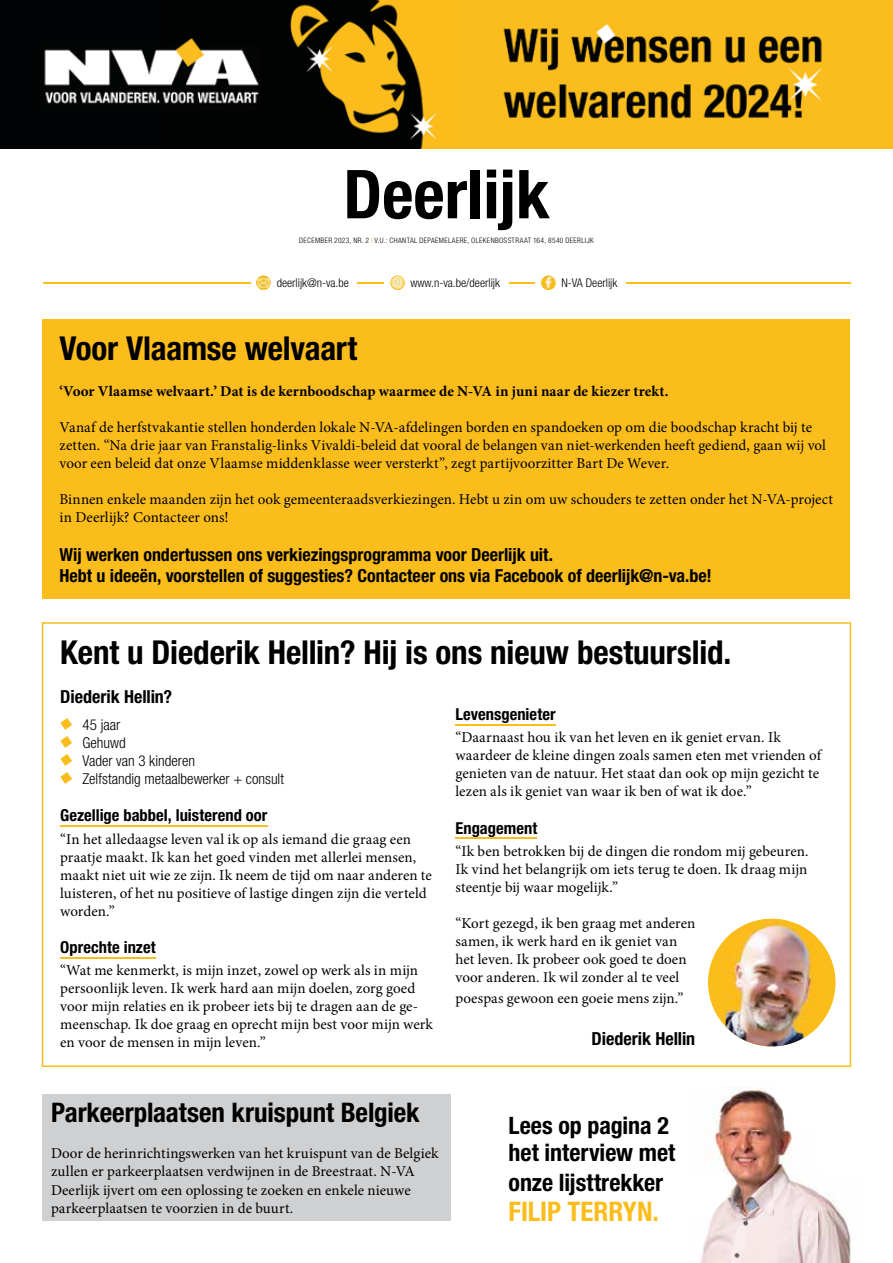
<style>
.page{position:relative;width:893px;height:1263px;background:#fff}
.page>*{position:absolute;margin:0;border:0;box-sizing:border-box;transform-origin:0 0}
.t1{font:700 condensed 67.5px "Helvetica Neue LT Std";color:#000}
.t2{font:700 condensed 33px "Helvetica Neue LT Std";letter-spacing:-.005em;color:#000}
.t3{font:700 condensed 27px "Helvetica Neue LT Std";letter-spacing:-.005em;color:#000}
.t4{font:700 condensed 27px "Helvetica Neue LT Std";letter-spacing:-.005em;color:#fbbd1b}
.t5{font:700 condensed 24px/27px "Helvetica Neue LT Std";color:#000}
.t6{font:700 condensed 18px/21px "Helvetica Neue LT Std";color:#000}
.t7{font:700 condensed 16.5px "Helvetica Neue LT Std";color:#000}
.t8{font:15px/18px "Minion Pro";color:#000}
.t9{font:700 15px "Minion Pro";letter-spacing:.005em;color:#000}
.t10{font:300 condensed 15px/18px "Helvetica Neue LT Std";color:#000}
.t11{font:300 condensed 12px "Helvetica Neue LT Std";color:#000}
.t12{font:300 condensed 7.5px "Helvetica Neue LT Std";letter-spacing:.05em;color:#000}
.s1{color:#fbbd1b}
</style>
<div class="page">
<img style="left:0;top:0;width:893px;height:149px">
<div style="left:43px;top:319px;width:807px;height:279px;background:#fbbd1b"></div>
<div style="left:43px;top:1095px;width:408px;height:126px;background:#cfd0d2"></div>
<img style="left:700px;top:1086px;width:151px;height:177px">
<svg style="left:42px;top:622px;width:809px;height:445px"></svg>
<img style="left:708px;top:919px;width:128px;height:127px;border-radius:50%">
<hr style="left:43px;top:282px;width:807px;height:2px;background:#fbbd1b">
<div style="left:385px;top:274px;width:124px;height:17px;background:#fff"></div>
<img style="left:390px;top:276px;width:15px;height:14px;border-radius:7px">
<div style="left:252px;top:274px;width:105px;height:17px;background:#fff"></div>
<img style="left:256px;top:276px;width:15px;height:14px;border-radius:7px">
<div style="left:536px;top:274px;width:90px;height:17px;background:#fff"></div>
<img style="left:541px;top:276px;width:15px;height:14px;border-radius:7px">
<h1 class="t1" style="left:343px;top:153px;width:208px">Deerlijk</h1>
<p class="t12" style="left:299px;top:237px;width:296px">DECEMBER 2023, NR. 2 <span class="s1">I</span> V.U.: CHANTAL DEPAEMELAERE, OLEKENBOSSTRAAT 164, 8540 DEERLIJK</p>
<p class="t11" style="left:277px;top:276px;width:74px">deerlijk@n-va.be</p>
<p class="t11" style="left:410px;top:276px;width:91px">www.n-va.be/deerlijk</p>
<p class="t11" style="left:561px;top:276px;width:57px">N-VA Deerlijk</p>
<h2 class="t2" style="left:60px;top:328px;width:299px">Voor Vlaamse welvaart</h2>
<p class="t9" style="left:60px;top:380px;width:610px">‘Voor Vlaamse welvaart.’ Dat is de kernboodschap waarmee de N-VA in juni naar de kiezer trekt.</p>
<p class="t8" style="left:60px;top:418px;width:768px">Vanaf de herfstvakantie stellen honderden lokale N-VA-afdelingen borden en spandoeken op om die boodschap kracht bij te zetten. “Na drie jaar van Franstalig-links Vivaldi-beleid dat vooral de belangen van niet-werkenden heeft gediend, gaan wij vol voor een beleid dat onze Vlaamse middenklasse weer versterkt”, zegt partijvoorzitter Bart De Wever.</p>
<p class="t8" style="left:60px;top:490px;width:775px">Binnen enkele maanden zijn het ook gemeenteraadsverkiezingen. Hebt u zin om uw schouders te zetten onder het N-VA-project in Deerlijk? Contacteer ons!</p>
<p class="t6" style="left:60px;top:543px;width:654px">Wij werken ondertussen ons verkiezingsprogramma voor Deerlijk uit.<br>Hebt u ideeën, voorstellen of suggesties? Contacteer ons via Facebook of deerlijk@n-va.be!</p>
<h2 class="t2" style="left:60px;top:633px;width:672px">Kent u Diederik Hellin? Hij is ons nieuw bestuurslid.</h2>
<p class="t6" style="left:60px;top:686px;width:113px">Diederik Hellin?</p>
<p class="t10" style="left:82px;top:715px;width:203px">45 jaar<br>Gehuwd<br>Vader van 3 kinderen<br>Zelfstandig metaalbewerker + consult</p>
<p class="t7" style="left:60px;top:805px;width:209px">Gezellige babbel, luisterend oor</p>
<p class="t8" style="left:60px;top:830px;width:373px">“In het alledaagse leven val ik op als iemand die graag een praatje maakt. Ik kan het goed vinden met allerlei mensen, maakt niet uit wie ze zijn. Ik neem de tijd om naar anderen te luisteren, of het nu positieve of lastige dingen zijn die verteld worden.”</p>
<p class="t7" style="left:60px;top:937px;width:97px">Oprechte inzet</p>
<p class="t8" style="left:60px;top:962px;width:374px">“Wat me kenmerkt, is mijn inzet, zowel op werk als in mijn persoonlijk leven. Ik werk hard aan mijn doelen, zorg goed voor mijn relaties en ik probeer iets bij te dragen aan de ge&shy;meenschap. Ik doe graag en oprecht mijn best voor mijn werk en voor de mensen in mijn leven.”</p>
<p class="t7" style="left:455px;top:704px;width:102px">Levensgenieter</p>
<p class="t8" style="left:455px;top:728px;width:367px">“Daarnaast hou ik van het leven en ik geniet ervan. Ik waardeer de kleine dingen zoals samen eten met vrienden of genieten van de natuur. Het staat dan ook op mijn gezicht te lezen als ik geniet van waar ik ben of wat ik doe.”</p>
<p class="t7" style="left:455px;top:818px;width:83px">Engagement</p>
<p class="t8" style="left:455px;top:842px;width:354px;text-align:justify">“Ik ben betrokken bij de dingen die rondom mij gebeuren.<br>Ik vind het belangrijk om iets terug te doen. Ik draag mijn steentje bij waar mogelijk.”</p>
<p class="t8" style="left:455px;top:914px;width:241px">“Kort gezegd, ik ben graag met anderen samen, ik werk hard en ik geniet van het leven. Ik probeer ook goed te doen voor anderen. Ik wil zonder al te veel</p>
<p class="t8" style="left:455px;top:989px;width:230px">poespas gewoon een goeie mens zijn.”</p>
<p class="t6" style="left:592px;top:1028px;width:105px">Diederik Hellin</p>
<h3 class="t3" style="left:51px;top:1096px;width:370px">Parkeerplaatsen kruispunt Belgiek</h3>
<p class="t8" style="left:51px;top:1145px;width:389px">Door de herinrichtingswerken van het kruispunt van de Belgiek zullen er parkeerplaatsen verdwijnen in de Breestraat. N-VA Deerlijk ijvert om een oplossing te zoeken en enkele nieuwe parkeerplaatsen te voorzien in de buurt.</p>
<h3 class="t5" style="left:509px;top:1111px;width:168px">Lees op pagina 2 het interview met</h3>
<h3 class="t5" style="left:509px;top:1168px;width:156px">onze lijsttrekker</h3>
<h3 class="t4" style="left:509px;top:1195px;width:152px">FILIP TERRYN.</h3>
</div>
